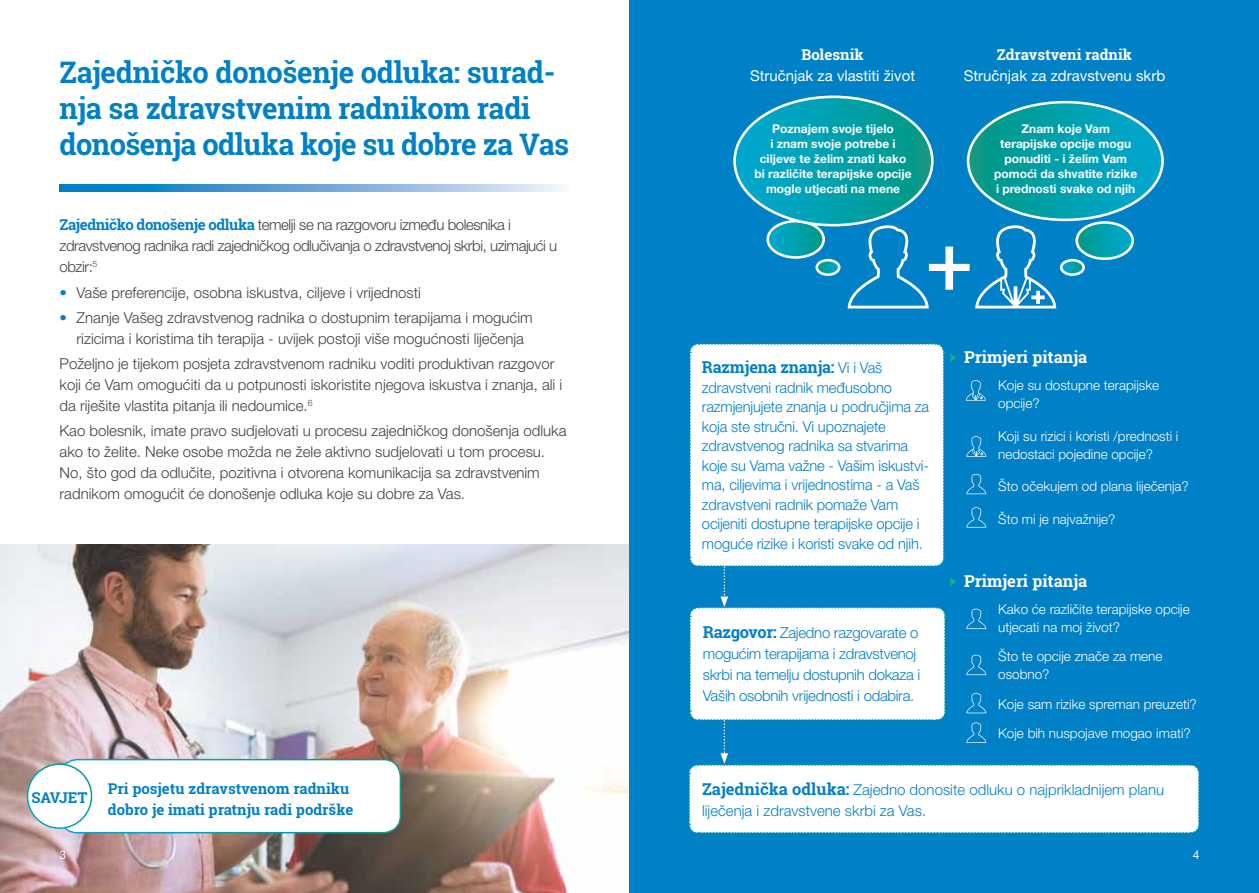
<style>
.page{position:relative;width:1259px;height:893px;background:#fff}
.page>*{position:absolute;margin:0;border:0;box-sizing:border-box;transform-origin:0 0}
.t1{font:700 30px/36px "Roboto Slab";letter-spacing:-.01em;color:#0080c6}
.t2{font:700 16.5px "Roboto Slab";color:#fff}
.t3{font:700 16.5px "Roboto Slab";letter-spacing:-.01em;color:#0080c6}
.t4{font:300 15px/21px "Helvetica Neue LT Pro";color:#414042}
.t5{font:300 15px/19.5px "Helvetica Neue LT Pro";letter-spacing:-.01em;color:#0080c6}
.t6{font:300 15px/21px "Helvetica Neue LT Pro";letter-spacing:-.03em;color:#414042}
.t7{font:700 15px/21px "Roboto Slab";color:#0080c6}
.t8{font:15px "Helvetica Neue LT Pro";color:#fff}
.t9{font:700 15px "Roboto Slab";color:#fff}
.t10{font:300 13.5px/18px "Helvetica Neue LT Pro";color:#fff}
.t11{font:700 12px/15px "Helvetica Neue LT Pro";color:#fff;text-align:center}
.t12{font:12px "Helvetica Neue LT Pro";color:#fff}
.s1{font-family:"Roboto Slab";font-weight:700;color:#0080c6}
.s2{font-weight:500;color:#0080c6}
.s3{font-family:"Helvetica Neue LT Pro";font-weight:300;font-size:15px}
.s4{font-family:"Roboto Slab";font-weight:700;font-size:16.5px}
</style>
<div class="page">
<img style="left:0;top:544px;width:629px;height:349px">
<div style="left:629px;top:0;width:630px;height:893px;background:#0080c6"></div>
<svg style="left:60px;top:185px;width:502px;height:6px;background:#6aaada"></svg>
<div style="left:60px;top:760px;width:340px;height:73px;background:#fff;border-radius:17px"></div>
<div style="left:60px;top:759px;width:341px;height:74px;border:2px solid #fff;border-radius:17px"></div>
<div style="left:28px;top:764px;width:64px;height:64px;background:#fff;border-radius:50%"></div>
<div style="left:27px;top:763px;width:65px;height:66px;border:2px solid #fff;border-radius:50%"></div>
<svg style="left:734px;top:97px;width:428px;height:211px"></svg>
<svg style="left:688px;top:343px;width:512px;height:491px"></svg>
<h1 class="t1" style="left:60px;top:54px;width:511px">Zajedničko donošenje odluka: surad&shy;nja sa zdravstvenim radnikom radi donošenja odluka koje su dobre za Vas</h1>
<p class="t6" style="left:60px;top:214px;width:499px"><span class="s1">Zajedničko donošenje odluka</span> temelji se na razgovoru između bolesnika i zdravstvenog radnika radi zajedničkog odlučivanja o zdravstvenoj skrbi, uzimajući u obzir:<sup>5</sup></p>
<p class="t4" style="left:60px;top:282px;width:363px"><span class="s2">•</span> Vaše preferencije, osobna iskustva, ciljeve i vrijednosti</p>
<p class="t4" style="left:60px;top:307px;width:474px;text-align:center"><span class="s2">•</span> Znanje Vašeg zdravstvenog radnika o dostupnim terapijama i mogućim rizicima i koristima tih terapija - uvijek postoji više mogućnosti liječenja</p>
<p class="t4" style="left:60px;top:353px;width:504px">Poželjno je tijekom posjeta zdravstvenom radniku voditi produktivan razgovor koji će Vam omogućiti da u potpunosti iskoristite njegova iskustva i znanja, ali i da riješite vlastita pitanja ili nedoumice.<sup>6</sup></p>
<p class="t4" style="left:60px;top:420px;width:508px">Kao bolesnik, imate pravo sudjelovati u procesu zajedničkog donošenja odluka ako to želite. Neke osobe možda ne žele aktivno sudjelovati u tom procesu.<br>No, što god da odlučite, pozitivna i otvorena komunikacija sa zdravstvenim radnikom omogućit će donošenje odluka koje su dobre za Vas.</p>
<p class="t7" style="left:31px;top:786px;width:58px">SAVJET</p>
<p class="t7" style="left:108px;top:777px;width:247px">Pri posjetu zdravstvenom radniku dobro je imati pratnju radi podrške</p>
<p class="t9" style="left:801px;top:44px;width:64px">Bolesnik</p>
<p class="t8" style="left:750px;top:66px;width:166px">Stručnjak za vlastiti život</p>
<p class="t11" style="left:754px;top:121px;width:159px">Poznajem svoje tijelo<br>i znam svoje potrebe i ciljeve te želim znati kako bi različite terapijske opcije mogle utjecati na mene</p>
<p class="t9" style="left:997px;top:44px;width:137px">Zdravstveni radnik</p>
<p class="t8" style="left:963px;top:66px;width:203px">Stručnjak za zdravstvenu skrb</p>
<p class="t11" style="left:994px;top:121px;width:145px">Znam koje Vam terapijske opcije mogu ponuditi - i želim Vam pomoći da shvatite rizike i prednosti svake od njih</p>
<p class="t3" style="left:702px;top:356px;width:182px">Razmjena znanja: <span class="s3">Vi i Vaš</span></p>
<p class="t5" style="left:702px;top:377px;width:229px">zdravstveni radnik međusobno razmjenjujete znanja u područjima za koja ste stručni. Vi upoznajete zdravstvenog radnika sa stvarima koje su Vama važne - Vašim iskustvi&shy;ma, ciljevima i vrijednostima - a Vaš zdravstveni radnik pomaže Vam ocijeniti dostupne terapijske opcije i moguće rizike i koristi svake od njih.</p>
<p class="t5" style="left:703px;top:622px;width:219px;line-height:21px"><span class="s4">Razgovor:</span> Zajedno razgovarate o mogućim terapijama i zdravstvenoj skrbi na temelju dostupnih dokaza i Vaših osobnih vrijednosti i odabira.</p>
<p class="t2" style="left:964px;top:346px;width:125px">Primjeri pitanja</p>
<p class="t10" style="left:998px;top:376px;width:163px">Koje su dostupne terapijske opcije?</p>
<p class="t10" style="left:998px;top:426px;width:182px">Koji su rizici i koristi /prednosti i nedostaci pojedine opcije?</p>
<p class="t10" style="left:998px;top:477px;width:192px">Što očekujem od plana liječenja?</p>
<p class="t10" style="left:998px;top:510px;width:119px">Što mi je najvažnije?</p>
<p class="t2" style="left:964px;top:570px;width:125px">Primjeri pitanja</p>
<p class="t10" style="left:998px;top:600px;width:193px">Kako će različite terapijske opcije utjecati na moj život?</p>
<p class="t10" style="left:998px;top:647px;width:166px">Što te opcije znače za mene osobno?</p>
<p class="t10" style="left:998px;top:689px;width:200px;line-height:29.5px">Koje sam rizike spreman preuzeti?<br>Koje bih nuspojave mogao imati?</p>
<p class="t5" style="left:702px;top:779px;width:463px;line-height:21px"><span class="s4">Zajednička odluka:</span> Zajedno donosite odluku o najprikladnijem planu liječenja i zdravstvene skrbi za Vas.</p>
<p class="t12" style="left:60px;top:847px;width:8px">3</p>
<p class="t12" style="left:1192px;top:847px;width:8px">4</p>
</div>
